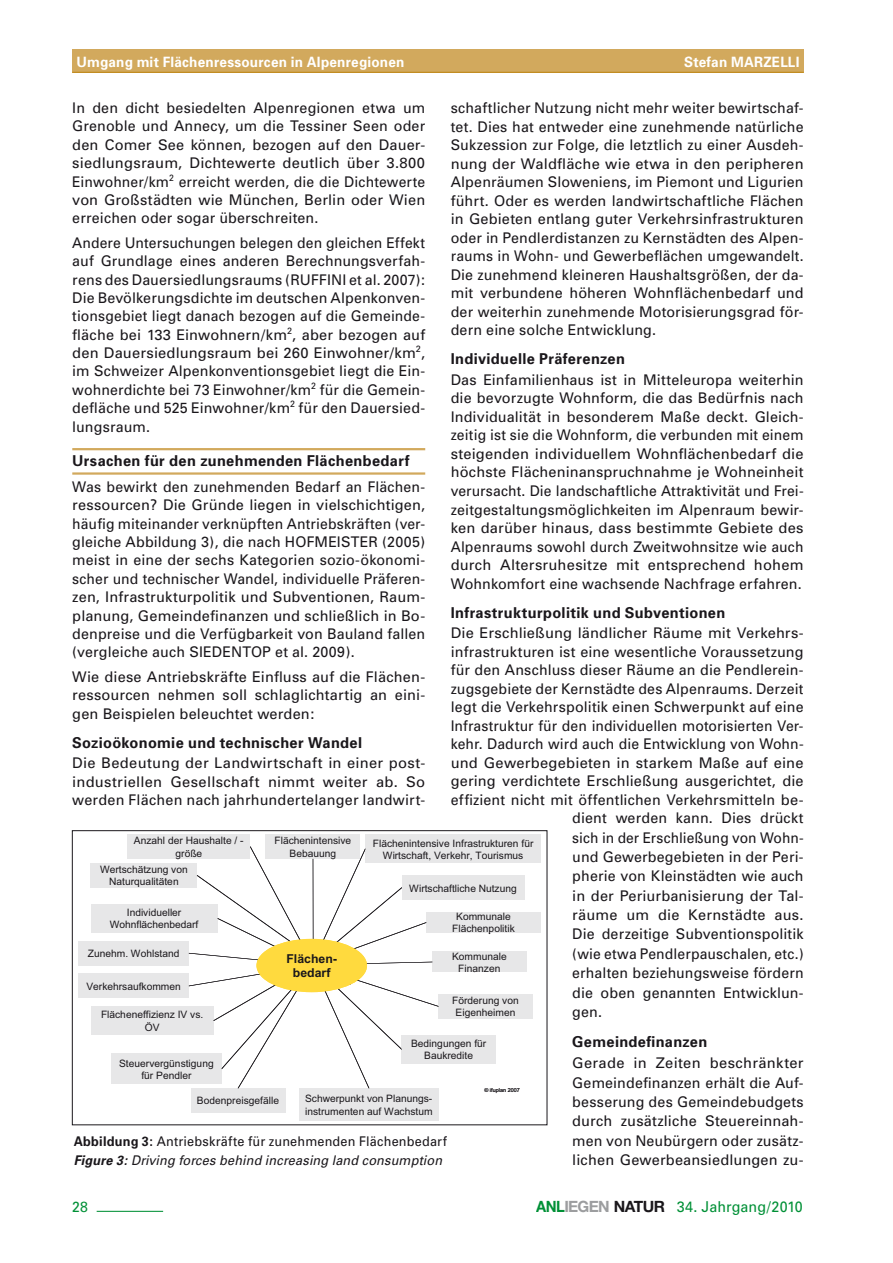
<style>
.page{position:relative;width:893px;height:1263px;background:#fff}
.page>*{position:absolute;margin:0;border:0;box-sizing:border-box;transform-origin:0 0}
.t1{font:700 15px "Univers";letter-spacing:.02em;color:#1a171b}
.t2{font:15px "Univers";color:#009036;scale:.95 1}
.t3{font:14.7px/18.5px "Univers";letter-spacing:.01em;color:#1a171b;text-align:justify}
.t4{font:14.7px/18.3px "Univers";letter-spacing:.01em;color:#1a171b;text-align:justify;scale:.95 1}
.t5{font:14.7px/18.3px "Univers";letter-spacing:.01em;color:#1a171b;text-align:justify;scale:.96 1}
.t6{font:14.7px "Univers";color:#009036;scale:.95 1}
.t7{font:700 14.25px "Univers";letter-spacing:.015em;color:#fff;scale:.95 1}
.t8{font:italic 13.35px/19.5px "Univers";letter-spacing:.01em;color:#1a171b;scale:.95 1}
.t9{font:700 12.3px/14.7px "Arial";color:#1a171b;text-align:center}
.t10{font:10.2px/12.3px "Arial";color:#1a171b;text-align:center}
.t11{font:5.4px "Arial";letter-spacing:.005em;color:#1a171b}
.s1{font-weight:700;font-style:normal}
.s2{font-style:normal}
.s3{font-weight:700}
.s4{font-family:"Helvetica Neue";font-weight:700;font-size:15.6px}
.s5{font-family:"Helvetica Neue";font-weight:700;font-size:15.6px;color:#9c9d9f}
.s6{font-family:"Helvetica Neue";font-weight:700;font-size:15.6px;color:#1a171b}
</style>
<div class="page">
<div style="left:72px;top:49px;width:732px;height:23px;background:#d2a95d"></div>
<hr style="left:97px;top:1211px;width:66px;height:1px;background:#009036">
<hr style="left:72px;top:72px;width:732px;height:1px;background:#be8614">
<hr style="left:72px;top:448px;width:353px;height:2px;background:#d2a95d">
<hr style="left:72px;top:472px;width:353px;height:3px;background:#d2a95d">
<div style="left:78px;top:941px;width:111px;height:24px;background:#e7e7e8"></div>
<div style="left:426px;top:912px;width:115px;height:21px;background:#e7e7e8"></div>
<div style="left:299px;top:1088px;width:140px;height:33px;background:#e7e7e8"></div>
<div style="left:365px;top:834px;width:176px;height:29px;background:#e7e7e8"></div>
<div style="left:266px;top:834px;width:94px;height:25px;background:#e7e7e8"></div>
<div style="left:402px;top:1035px;width:94px;height:29px;background:#e7e7e8"></div>
<div style="left:191px;top:1088px;width:94px;height:25px;background:#e7e7e8"></div>
<div style="left:439px;top:994px;width:94px;height:25px;background:#e7e7e8"></div>
<div style="left:91px;top:1006px;width:123px;height:29px;background:#e7e7e8"></div>
<div style="left:128px;top:834px;width:122px;height:25px;background:#e7e7e8"></div>
<div style="left:111px;top:1053px;width:111px;height:31px;background:#e7e7e8"></div>
<div style="left:78px;top:974px;width:111px;height:24px;background:#e7e7e8"></div>
<div style="left:91px;top:904px;width:127px;height:29px;background:#e7e7e8"></div>
<div style="left:432px;top:952px;width:94px;height:20px;background:#e7e7e8"></div>
<div style="left:402px;top:875px;width:122px;height:25px;background:#e7e7e8"></div>
<div style="left:91px;top:863px;width:106px;height:25px;background:#e7e7e8"></div>
<svg style="left:189px;top:846px;width:250px;height:242px"></svg>
<div style="left:256px;top:939px;width:111px;height:53px;background:#ffda3e;border-radius:50%"></div>
<div style="left:72px;top:830px;width:475px;height:295px;border:1px solid #1a171b"></div>
<p class="t7" style="left:77px;top:53px;width:347px">Umgang mit Flächenressourcen in Alpenregionen</p>
<p class="t7" style="left:684px;top:53px;width:123px">Stefan MARZELLI</p>
<p class="t3" style="left:72px;top:99px;width:354px">I n den dicht besiedelten Alpenregionen etwa um Grenoble und Annecy, um die Tessiner Seen oder den Comer See können, bezogen auf den Dauer&shy;siedlungsraum, Dichtewerte deutlich über 3.800<br>Einwohner/km<sup>2</sup> erreicht werden, die die Dichtewerte von Großstädten wie M ünchen, Berlin oder Wien erreichen oder sogar überschreiten.</p>
<p class="t4" style="left:72px;top:234px;width:373px">Andere Untersuchungen belegen den gleichen Effekt auf Grundlage eines anderen Berechnungsverfah&shy;rens des Dauersiedlungsraums (RUFFI NI et al. 2007):<br>Die Bevölkerungsdichte im deutschen Alpenkonven&shy;tionsgebiet liegt danach bezogen auf die Gemeinde&shy;fläche bei 133 Einwohnern/km<sup>2</sup>, aber bezogen auf den Dauersiedlungsraum bei 260 Einwohner/km<sup>2</sup>, im Schweizer Alpenkonventionsgebiet liegt die Ein&shy;wohnerdichte bei 73 Einwohner/km<sup>2</sup> für die Gemein&shy;defläche und 525 Einwohner/km<sup>2</sup> für den Dauersied&shy;lungsraum.</p>
<p class="t1" style="left:72px;top:452px;width:339px">Ursachen für den zunehmenden Flächenbedarf</p>
<p class="t5" style="left:72px;top:478px;width:369px">Was bewirkt den zunehmenden Bedarf an Flächen&shy;ressourcen? Die Gründe liegen in vielschichtigen, häufig miteinander verknüpften Antriebskräften (ver&shy;gleiche Abbildung 3), die nach HOFMEI</p>
<p class="t3" style="left:72px;top:533px;width:354px;text-indent:269px">STER (2005) meist in eine der sechs Kategorien sozio-ökonomi&shy;scher und technischer Wandel, individuelle Präferen&shy;zen, I nfrastrukturpolitik und Subventionen, Raum&shy;pla-nung, Gemeindefinanzen und schließlich in Bo&shy;denpreise und die Verfügbarkeit von Bauland fallen (vergleiche auch SIEDENTOP et al. 2009).</p>
<p class="t3" style="left:72px;top:668px;width:354px">Wie diese Antriebskräfte Einfluss auf die Flächen&shy;ressourcen nehmen soll schlaglichtartig an eini&shy;gen Beispielen beleuchtet werden:</p>
<p class="t1" style="left:72px;top:733px;width:291px">Sozioökonomie und technischer Wandel</p>
<p class="t3" style="left:72px;top:754px;width:354px">Die Bedeutung der Landwirtschaft in einer post&shy;industriellen Gesellschaft nimmt weiter ab. So werden Flächen nach jahrhundertelanger landwirt-</p>
<p class="t3" style="left:451px;top:99px;width:354px">schaft-li-cher Nutzung nicht mehr weiter bewirtschaf&shy;tet. Dies hat entweder eine zunehmende natürliche Sukzession zur Folge, die letztlich zu einer Ausdeh&shy;nung der Waldfläche wie etwa in den peripheren Alpenräumen Sloweniens, im Piemont und Ligurien führt. Oder es werden landwirtschaftliche Flächen in Gebieten entlang guter Verkehrsinfrastrukturen oder in Pendlerdistanzen zu Kernstädten des Alpen&shy;raums in Wohn- und Gewerbeflächen umgewandelt.<br>Die zunehmend kleineren Haushaltsgrößen, der da&shy;mit verbundene höheren Wohnflächenbedarf und der weiterhin zunehmende Motorisierungsgrad för&shy;dern eine solche Entwicklung.</p>
<p class="t1" style="left:451px;top:350px;width:176px">Individuelle Präferenzen</p>
<p class="t3" style="left:451px;top:371px;width:354px">Das Einfamilienhaus ist in M itteleuropa weiterhin die bevorzugte Wohnform, die das Bedürfnis nach I ndividualität in besonderem Maße deckt. Gleich&shy;zeitig ist sie die Wohnform, die verbunden mit einem steigenden individuellem Wohnflächenbedarf die höchste Flächeninanspruchnahme je Wohneinheit verursacht. Die landschaftliche Attraktivität und Frei&shy;zeitgestaltungsmöglichkeiten im Alpenraum bewir&shy;ken darüber hinaus, dass bestimmte Gebiete des Alpenraums sowohl durch Zweitwohnsitze wie auch durch Altersruhesitze mit entsprechend hohem Wohn- komfort eine wachsende Nachfrage erfahren.</p>
<p class="t1" style="left:451px;top:603px;width:276px">Infrastrukturpolitik und Subventionen</p>
<p class="t3" style="left:451px;top:624px;width:354px">Die Erschließung ländlicher Räume mit Verkehrs&shy;infrastrukturen ist eine wesentliche Voraussetzung für den Anschluss dieser Räume an die Pendlerein&shy;zugsgebiete der Kernstädte des Alpenraums. Derzeit legt die Verkehrspolitik einen Schwerpunkt auf eine I nfrastruktur für den individuellen motorisierten Ver&shy;kehr. Dadurch wird auch die Entwicklung von Wohn&shy;und Gewerbegebieten in starkem Maße auf eine gering verdichtete Erschließung ausgerichtet, die effizient nicht mit öffentlichen Verkehrsmitteln be-</p>
<p class="t10" style="left:134px;top:835px;width:111px">Anzahl der Haushalte / - größe</p>
<p class="t10" style="left:100px;top:863px;width:89px">Wertschätzung von<br>Naturqualitäten</p>
<p class="t10" style="left:110px;top:906px;width:90px">Individueller<br>Wohnflächenbedarf</p>
<p class="t10" style="left:88px;top:947px;width:93px">Zunehm. Wohlstand</p>
<p class="t10" style="left:86px;top:980px;width:96px">Verkehrsaufkommen</p>
<p class="t10" style="left:275px;top:835px;width:78px">Flächenintensive<br>Bebauung</p>
<p class="t9" style="left:286px;top:951px;width:52px">Flächen&shy;bedarf</p>
<p class="t10" style="left:373px;top:837px;width:162px">Flächenintensive Infrastrukturen für<br>Wirtschaft, Verkehr, Tourismus</p>
<p class="t10" style="left:409px;top:882px;width:109px">Wirtschaftliche Nutzung</p>
<p class="t10" style="left:452px;top:910px;width:64px">Kommunale<br>Flächenpolitik</p>
<p class="t10" style="left:452px;top:950px;width:56px">Kommunale<br>Finanzen</p>
<p class="t10" style="left:452px;top:994px;width:68px">Förderung von</p>
<p class="t10" style="left:101px;top:1009px;width:104px">Flächeneffizienz IV vs.</p>
<p class="t10" style="left:456px;top:1007px;width:61px">Eigenheimen</p>
<p class="t10" style="left:145px;top:1021px;width:16px">ÖV</p>
<p class="t10" style="left:119px;top:1057px;width:96px">Steuervergünstigung für Pendler</p>
<p class="t10" style="left:197px;top:1095px;width:84px">Bodenpreisgefälle</p>
<p class="t10" style="left:411px;top:1037px;width:77px">Bedingungen für<br>Baukredite</p>
<p class="t10" style="left:305px;top:1092px;width:129px;text-align:left">Schwerpunkt von Planungs&shy;instrumenten auf Wachstum</p>
<p class="t11" style="left:484px;top:1087px;width:37px">© ifuplan 2007</p>
<p class="t8" style="left:74px;top:1131px;width:394px"><span class="s1">Abbildung 3:</span> <span class="s2">Antriebskräfte für zunehmenden Flächenbedarf<br></span><span class="s3">Figure 3:</span> Driving forces behind increasing land consumption</p>
<p class="t3" style="left:572px;top:808px;width:233px;line-height:19.4px">dient werden kann. Dies drückt sich in der Erschließung von Wohn&shy;und Gewerbegebieten in der Peri&shy;pherie von Kleinstädten wie auch in der Periurbanisierung der Tal&shy;räume um die Kernstädte aus.<br>Die derzeitige Subventionspolitik (wie etwa Pendlerpauschalen, etc.) erhalten beziehungsweise fördern die oben genannten Entwicklun&shy;gen.</p>
<p class="t1" style="left:572px;top:1032px;width:137px">Gemeindefinanzen</p>
<p class="t3" style="left:572px;top:1054px;width:233px;line-height:19.4px">Gerade in Zeiten beschränkter Gemeindefinanzen erhält die Auf&shy;besserung des Gemeindebudgets durch zusätzliche Steuereinnah&shy;men von Neubürgern oder zusätz&shy;lichen Gewerbeansiedlungen zu-</p>
<p class="t6" style="left:72px;top:1198px;width:18px">28</p>
<p class="t2" style="left:536px;top:1198px;width:282px"><span class="s4">ANL</span><span class="s5">IEGEN</span> <span class="s6">NATUR</span> 34. Jahrgang/2010</p>
</div>
